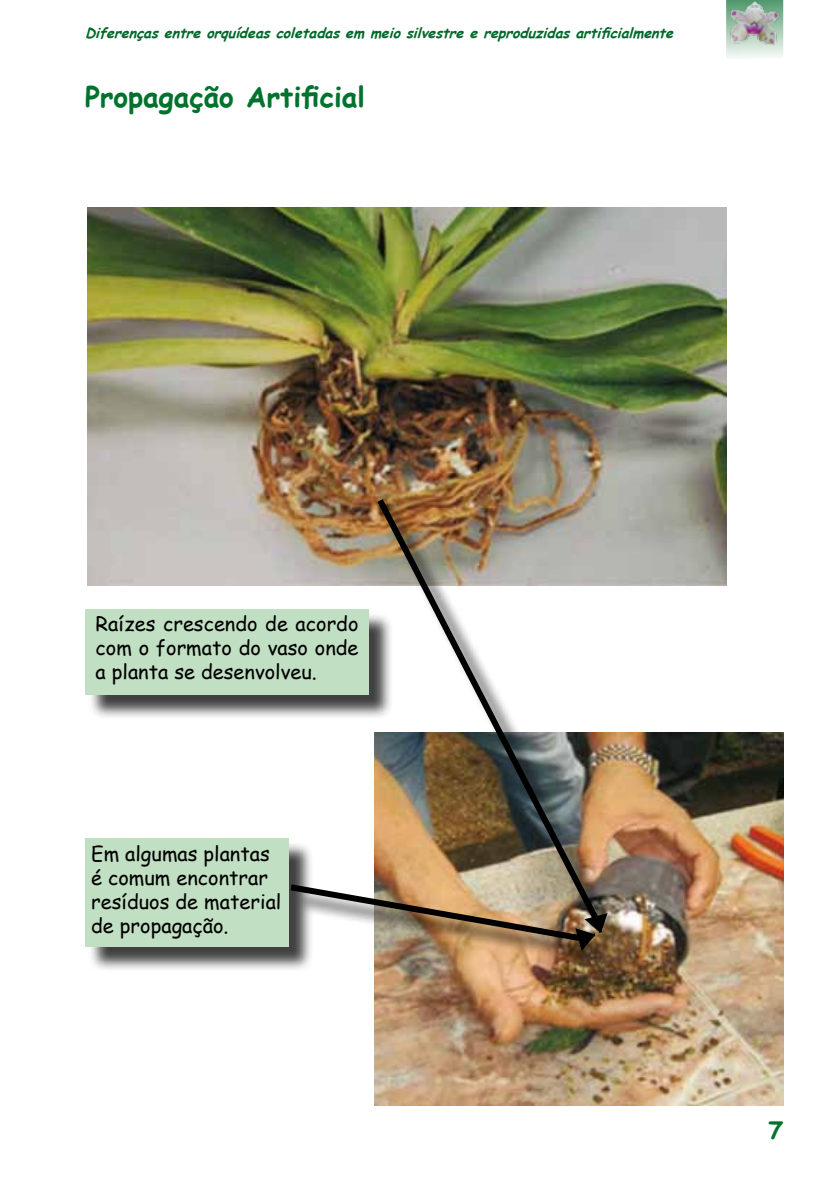
<style>
.page{position:relative;width:840px;height:1191px;background:#fff}
.page>*{position:absolute;margin:0;border:0;box-sizing:border-box;transform-origin:0 0}
.t1{font:700 28px "Comic Sans MS";color:#00722d}
.t2{font:700 24px "Comic Sans MS";color:#00722d}
.t3{font:20px/24px "Comic Sans MS";color:#000;text-align:justify}
.t4{font:italic 700 14px "Comic Sans MS";color:#006829}
</style>
<div class="page">
<svg style="left:726px;top:0;width:56px;height:58px"></svg>
<img style="left:726px;top:0;width:55px;height:45px">
<img style="left:374px;top:732px;width:408px;height:374px">
<div style="left:293px;top:887px;width:313px;height:77px;background:#000;opacity:.75"></div>
<img style="left:87px;top:208px;width:638px;height:377px">
<div style="left:380px;top:502px;width:239px;height:438px;background:#000;opacity:.75"></div>
<img style="left:372px;top:492px;width:231px;height:388px">
<div style="left:88px;top:612px;width:305px;height:108px;background:#000;opacity:.75"></div>
<div style="left:85px;top:609px;width:284px;height:86px;background:#c1dfc2"></div>
<div style="left:88px;top:841px;width:225px;height:131px;background:#000;opacity:.75"></div>
<div style="left:85px;top:838px;width:203px;height:109px;background:#c1dfc2"></div>
<img style="left:284px;top:880px;width:324px;height:73px">
<p class="t4" style="left:85px;top:22px;width:594px">Diferenças entre orquídeascoletadas em meiosilvestre e reproduzidas artificialmente</p>
<h1 class="t1" style="left:85px;top:77px;width:281px">Propagação Artificial</h1>
<p class="t3" style="left:95px;top:611px;width:264px">Raízes crescendo de acordo com o formato do vaso onde a planta se desenvolveu.</p>
<p class="t3" style="left:91px;top:841px;width:192px;text-align:left">Em algumas plantas é comum encontrar resíduos de material de propagação.</p>
<p class="t2" style="left:768px;top:1112px;width:16px">7</p>
</div>
